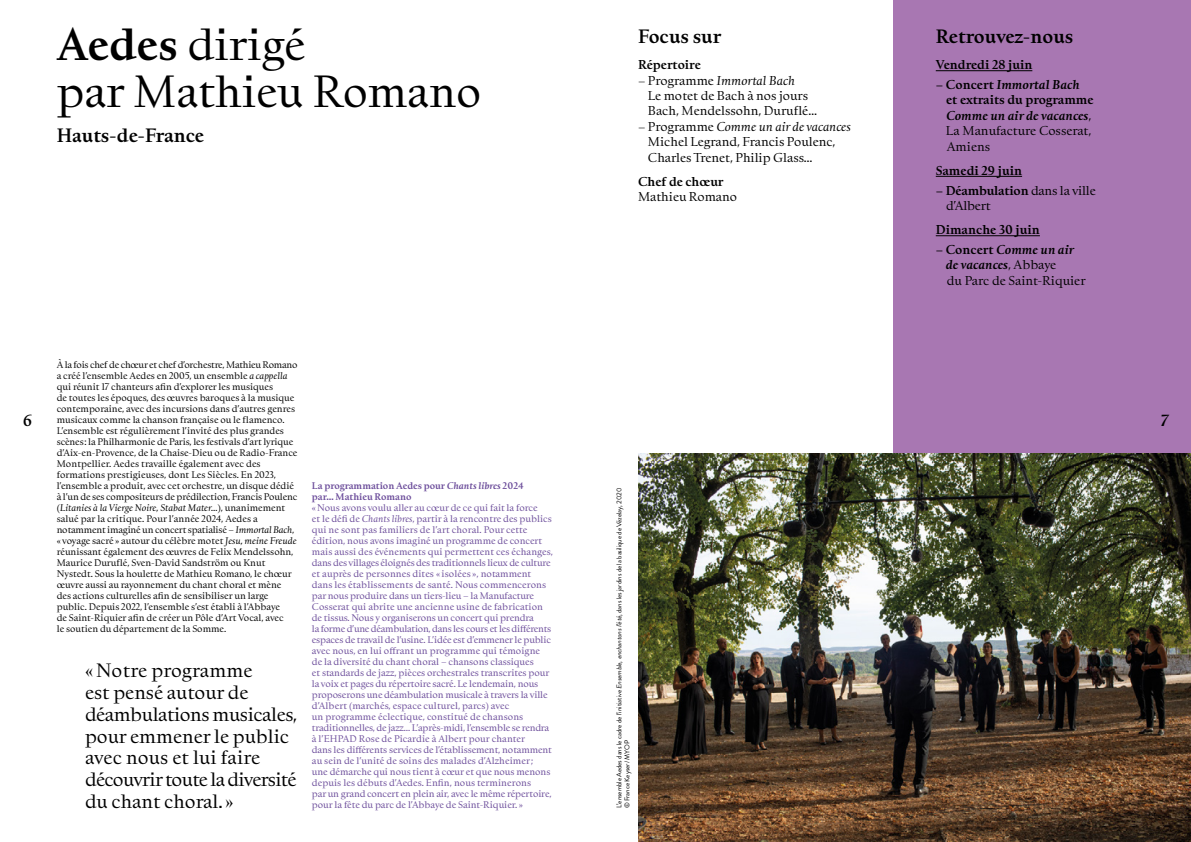
<style>
.page{position:relative;width:1191px;height:842px;background:#fff}
.page>*{position:absolute;margin:0;border:0;box-sizing:border-box;transform-origin:0 0}
.t1{font:42px/46.2px "Kernevel";color:#000}
.t2{font:18px/22px "Kernevel";color:#000}
.t3{font:700 18px "Kernevel";color:#000}
.t4{font:italic 700 15px "Kernevel";color:#000}
.t5{font:12px/15.4px "Kernevel";color:#000}
.t6{font:italic 700 12px/15.4px "Kernevel";color:#000}
.t7{font:700 12px "Kernevel";color:#000}
.t8{font:9px/11px "Kernevel";color:#6b4c9a}
.t9{font:9px/11px "Kernevel";color:#000}
.t10{font:700 9px/11px "Kernevel";color:#6b4c9a}
.t11{font:7px/8px "Brandon Grotesque";letter-spacing:-.01em;color:#000}
.s1{font-weight:700}
.s2{font-style:italic}
.s3{font-style:normal}
.s4{font-weight:400;font-style:normal}
.s5{font-weight:700;font-style:italic}
</style>
<div class="page">
<div style="left:893px;top:0;width:298px;height:842px;background:#a877b2"></div>
<hr style="left:935px;top:70px;width:97px;height:1px;background:#000">
<hr style="left:935px;top:176px;width:87px;height:1px;background:#000">
<hr style="left:935px;top:235px;width:105px;height:1px;background:#000">
<img style="left:638px;top:454px;width:553px;height:388px">
<h1 class="t1" style="left:57px;top:19px;width:426px"><span class="s1">Aedes</span> dirigé<br>par Mathieu Romano</h1>
<h2 class="t3" style="left:57px;top:121px;width:149px">Hauts-de-France</h2>
<h2 class="t3" style="left:638px;top:22px;width:85px">Focus sur</h2>
<h3 class="t7" style="left:638px;top:55px;width:64px">Répertoire</h3>
<h3 class="t5" style="left:648px;top:72px;width:170px;text-indent:-10px">– Programme <span class="s2">Immortal Bach<br></span>Le motet de Bach à nos jours<br>Bach, Mendelssohn, Duruflé…</h3>
<h3 class="t5" style="left:648px;top:118px;width:204px;text-indent:-10px">– Programme <span class="s2">Comme un air de vacances<br></span>Michel Legrand, Francis Poulenc,<br>Charles Trenet, Philip Glass…</h3>
<h3 class="t7" style="left:638px;top:172px;width:87px">Chef de chœur</h3>
<h3 class="t5" style="left:638px;top:188px;width:101px">Mathieu Romano</h3>
<h2 class="t3" style="left:935px;top:22px;width:139px">Retrouvez-nous</h2>
<h3 class="t7" style="left:935px;top:55px;width:98px">Vendredi 28 juin</h3>
<h3 class="t6" style="left:946px;top:76px;width:149px;text-indent:-10px"><span class="s3">– Concert</span> Immortal Bach <span class="s3">et extraits du programme<br></span>Comme un air de vacances<span class="s4">,<br>La Manufacture Cosserat,<br>Amiens</span></h3>
<h3 class="t7" style="left:935px;top:161px;width:88px">Samedi 29 juin</h3>
<h3 class="t5" style="left:946px;top:182px;width:151px;text-indent:-10px"><span class="s1">– Déambulation</span> dans la ville d’Albert</h3>
<h3 class="t7" style="left:935px;top:220px;width:106px">Dimanche 30 juin</h3>
<h3 class="t5" style="left:946px;top:241px;width:141px;text-indent:-10px"><span class="s1">– Concert</span> <span class="s5">Comme un air de vacances</span>, Abbaye<br>du Parc de Saint-Riquier</h3>
<p class="t9" style="left:57px;top:359px;width:242px">À la fois chef de chœur et chef d’orchestre, Mathieu Romano a créé l’ensemble Aedes en 2005, un ensemble <span class="s2">a cappella </span>qui réunit 17 chanteurs afin d’explorer les musiques<br>de toutes les époques, des œuvres baroques à la musique contemporaine, avec des incursions dans d’autres genres musicaux comme la chanson française ou le flamenco.<br>L’ensemble est régulièrement l’invité des plus grandes scènes : la Philharmonie de Paris, les festivals d’art lyrique d’Aix-en-Provence, de la Chaise-Dieu ou de Radio-France Montpellier. Aedes travaille également avec des formations prestigieuses, dont Les Siècles. En 2023, l’ensemble a produit, avec cet orchestre, un disque dédié à l’un de ses compositeurs de prédilection, Francis Poulenc (<span class="s2">Litanies à la Vierge Noire, Stabat Mater…</span>), unanimement salué par la critique. Pour l’année 2024, Aedes a notamment imaginé un concert spatialisé – <span class="s2">Immortal Bach</span>, « voyage sacré » autour du célèbre motet <span class="s2">Jesu, meine Freude </span>réunissant également des œuvres de Felix Mendelssohn, Maurice Duruflé, Sven-David Sandström ou Knut Nystedt. Sous la houlette de Mathieu Romano, le chœur œuvre aussi au rayonnement du chant choral et mène des actions culturelles afin de sensibiliser un large public. Depuis 2022, l’ensemble s’est établi à l’Abbaye<br>de Saint-Riquier afin de créer un Pôle d’Art Vocal, avec<br>le soutien du département de la Somme.</p>
<h2 class="t2" style="left:85px;top:657px;width:213px">« Notre programme<br>est pensé autour de déambulations musicales, pour emmener le public avec nous et lui faire découvrir toute la diversité du chant choral. »</h2>
<h3 class="t4" style="left:23px;top:408px;width:11px">6</h3>
<h3 class="t4" style="left:1160px;top:408px;width:9px">7</h3>
<p class="t10" style="left:312px;top:480px;width:213px">La programmation Aedes pour <span class="s2">Chants libres</span> 2024 par… Mathieu Romano</p>
<p class="t8" style="left:312px;top:502px;width:242px">« Nous avons voulu aller au cœur de ce qui fait la force<br>et le défi de <span class="s2">Chants libres</span>, partir à la rencontre des publics qui ne sont pas familiers de l’art choral. Pour cette édition, nous avons imaginé un programme de concert mais aussi des événements qui permettent ces échanges, dans des villages éloignés des traditionnels lieux de culture et auprès de personnes dites « isolées », notamment dans les établissements de santé. Nous commencerons par nous produire dans un tiers-lieu – la Manufacture Cosserat qui abrite une ancienne usine de fabrication de tissus. Nous y organiserons un concert qui prendra<br>la forme d’une déambulation, dans les cours et les différents espaces de travail de l’usine. L’idée est d’emmener le public avec nous, en lui offrant un programme qui témoigne<br>de la diversité du chant choral – chansons classiques<br>et standards de jazz, pièces orchestrales transcrites pour la voix et pages du répertoire sacré. Le lendemain, nous proposerons une déambulation musicale à travers la ville d’Albert (marchés, espace culturel, parcs) avec<br>un programme éclectique, constitué de chansons traditionnelles, de jazz… L’après-midi, l’ensemble se rendra à l’EHPAD Rose de Picardie à Albert pour chanter<br>dans les différents services de l’établissement, notamment au sein de l’unité de soins des malades d’Alzheimer ;<br>une démarche qui nous tient à cœur et que nous menons depuis les débuts d’Aedes. Enfin, nous terminerons<br>par un grand concert en plein air, avec le même répertoire, pour la fête du parc de l’Abbaye de Saint-Riquier. »</p>
<p class="t11" style="left:615px;top:808px;width:322px;rotate:-90deg">L’ensemble Aedes dans le cadre de l’initiative Ensemble,enchantonsl’été, dans les jardins de la basilique de Vézelay, 2020 ©France Keyser/MYOP</p>
</div>
